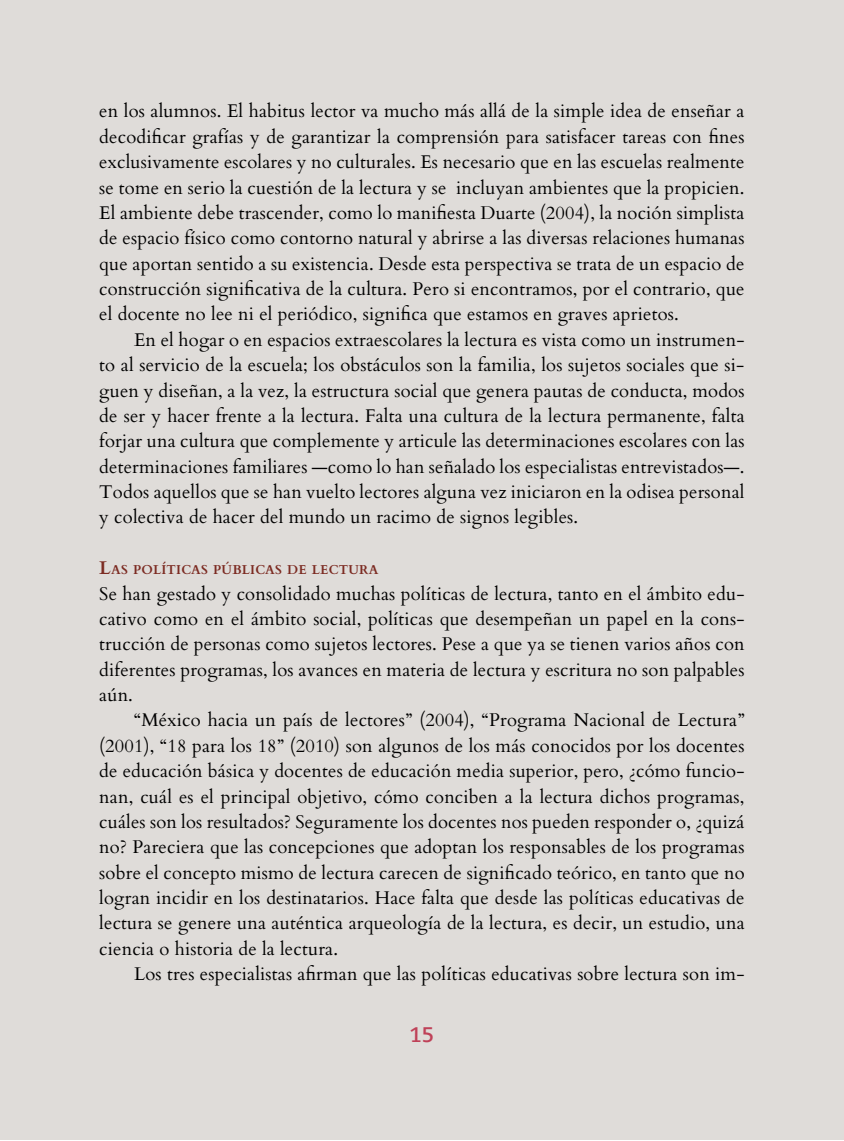
<style>
.page{position:relative;width:844px;height:1141px;background:#fff}
.page>*{position:absolute;margin:0;border:0;box-sizing:border-box;transform-origin:0 0}
.t1{font:700 21px "Caecilia LT Std";color:#bf4158}
.t2{font:18.38px/25.4px "Cardo";letter-spacing:.01em;color:#000;text-align:justify}
.t3{font:700 12.78px "Cardo";letter-spacing:.015em;color:#7c2b22}
.s1{font-size:18.38px}
</style>
<div class="page">
<div style="left:1px;top:1px;width:842px;height:1139px;background:#dfdcd9"></div>
<p class="t2" style="left:99px;top:98px;width:646px">en los alumnos. El habitus lector va mucho más allá de la simple idea de enseñar a decodificar grafías y de garantizar la comprensión para satisfacer tareas con fines exclusivamente escolares y no culturales. Es necesario que en las escuelas realmente se tome en serio la cuestión de la lectura y se incluyan ambientes que la propicien.<br>El ambiente debe trascender, como lo manifiesta Duarte (2004), la noción simplista de espacio físico como contorno natural y abrirse a las diversas relaciones humanas que aportan sentido a su existencia. Desde esta perspectiva se trata de un espacio de construcción significativa de la cultura. Pero si encontramos, por el contrario, que el docente no lee ni el periódico, significa que estamos en graves aprietos.</p>
<p class="t2" style="left:99px;top:326px;width:646px;text-indent:35px">En el hogar o en espacios extraescolares la lectura es vista como un instrumen&shy;to al servicio de la escuela; los obstáculos son la familia, los sujetos sociales que si&shy;guen y diseñan, a la vez, la estructura social que genera pautas de conducta, modos de ser y hacer frente a la lectura. Falta una cultura de la lectura permanente, falta forjar una cultura que complemente y articule las determinaciones escolares con las determinaciones familiares —como lo han señalado los especialistas entrevistados—.<br>Todos aquellos que se han vuelto lectores alguna vez iniciaron en la odisea personal y colectiva de hacer del mundo un racimo de signos legibles.</p>
<p class="t3" style="left:99px;top:560px;width:281px"><span class="s1">L</span>AS POLÍTICAS PÚBLI CAS DE LECTURA</p>
<p class="t2" style="left:99px;top:580px;width:646px">Se han gestado y consolidado muchas políticas de lectura, tanto en el ámbito edu&shy;cativo como en el ámbito social, políticas que desempeñan un papel en la cons&shy;trucción de personas como sujetos lectores. Pese a que ya se tienen varios años con diferentes programas, los avances en materia de lectura y escritura no son palpables aún.</p>
<p class="t2" style="left:99px;top:707px;width:646px;text-indent:35px">“México hacia un país de lectores” (2004), “Programa Nacional de Lectura” (2001), “18 para los 18” (2010) son algunos de los más conocidos por los docentes de educación básica y docentes de educación media superior, pero, ¿cómo funcio&shy;nan, cuál es el principal objetivo, cómo conciben a la lectura dichos programas, cuáles son los resultados? Seguramente los docentes nos pueden responder o, ¿quizá no? Pareciera que las concepciones que adoptan los responsables de los programas sobre el concepto mismo de lectura carecen de significado teórico, en tanto que no logran incidir en los destinatarios. Hace falta que desde las políticas educativas de lectura se genere una auténtica arqueología de la lectura, es decir, un estudio, una ciencia o historia de la lectura.</p>
<p class="t2" style="left:134px;top:960px;width:612px">Los tres especialistas afirman que las políticas educativas sobre lectura son im-</p>
<p class="t1" style="left:409px;top:1022px;width:26px">15</p>
</div>
